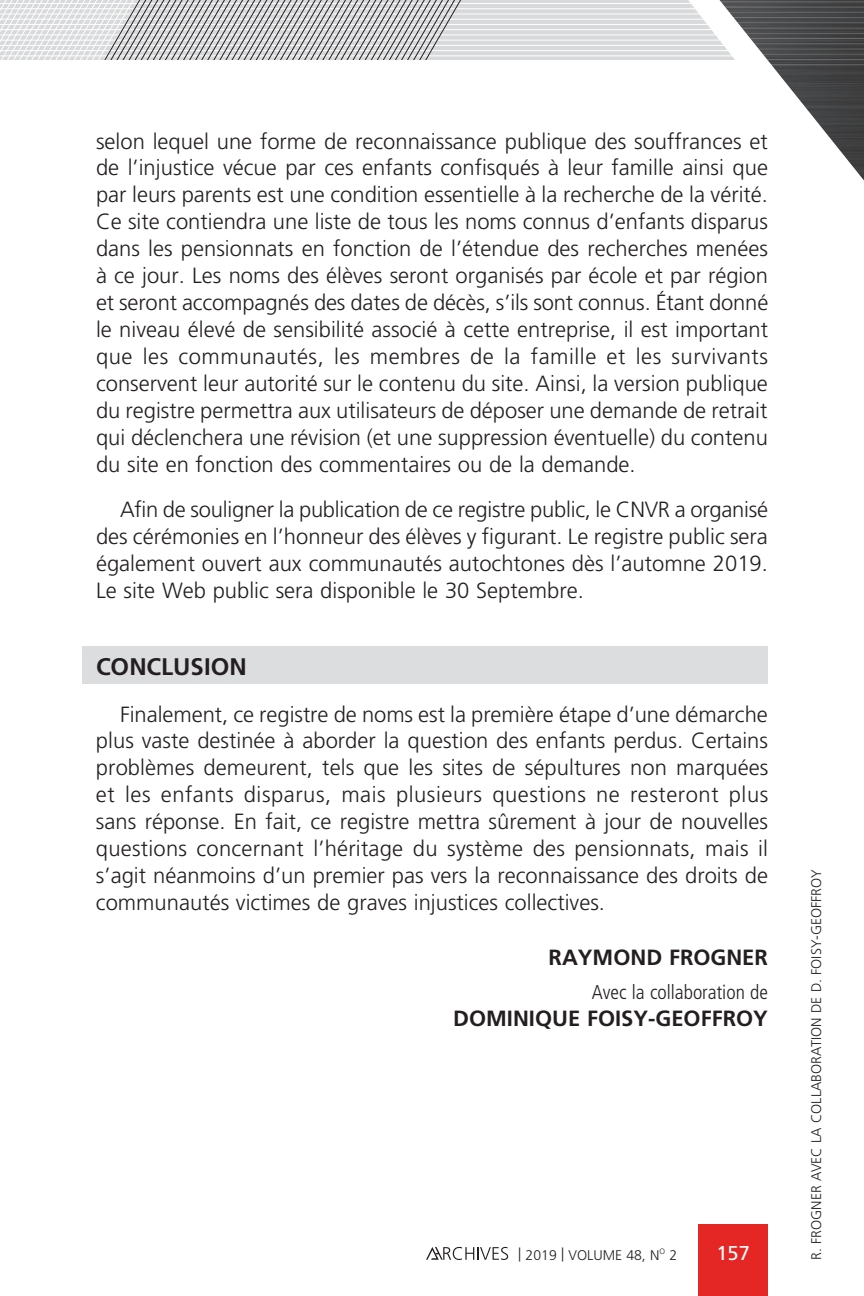
<style>
.page{position:relative;width:864px;height:1296px;background:#fff}
.page>*{position:absolute;margin:0;border:0;box-sizing:border-box;transform-origin:0 0}
.t1{font:700 24px "Frutiger LT Std";color:#231f20}
.t2{font:300 22px/27px "Frutiger LT Std";color:#231f20;text-align:justify}
.t3{font:700 22px "Frutiger LT Std";color:#231f20}
.t4{font:300 condensed 20px "Frutiger LT Std";color:#231f20}
.t5{font:20px "Frutiger LT Std";color:#fff}
.t6{font:300 14px "Frutiger LT Std";color:#231f20}
.t7{font:300 7.8px "Frutiger LT Std";color:#231f20}
.s1{font-size:14px}
</style>
<div class="page">
<svg style="left:154px;top:0;width:315px;height:60px;background:#bdbdbe"></svg>
<svg style="left:469px;top:0;width:189px;height:59px"></svg>
<hr style="left:469px;top:1px;width:395px;height:1px;background:#fff">
<hr style="left:469px;top:7px;width:395px;height:1px;background:#fff">
<hr style="left:469px;top:12px;width:395px;height:1px;background:#fff">
<hr style="left:469px;top:17px;width:395px;height:1px;background:#fff">
<hr style="left:469px;top:22px;width:395px;height:1px;background:#fff">
<hr style="left:469px;top:28px;width:395px;height:1px;background:#fff">
<hr style="left:469px;top:33px;width:395px;height:1px;background:#fff">
<hr style="left:469px;top:38px;width:395px;height:1px;background:#fff">
<hr style="left:469px;top:43px;width:395px;height:1px;background:#fff">
<hr style="left:469px;top:49px;width:395px;height:1px;background:#fff">
<hr style="left:469px;top:54px;width:395px;height:1px;background:#fff">
<svg style="left:658px;top:0;width:206px;height:181px"></svg>
<div style="left:698px;top:1224px;width:70px;height:72px;background:#e42625"></div>
<svg style="left:426px;top:1247px;width:82px;height:13px"></svg>
<div style="left:82px;top:646px;width:686px;height:38px;background:#dcdddf"></div>
<p class="t2" style="left:96px;top:128px;width:674px">selon lequel une forme de reconnaissance publique des souffrances et de l’injustice vécue par ces enfants confisqués à leur famille ainsi que par leurs parents est une condition essentielle à la recherche de la vérité.<br>Ce site contiendra une liste de tous les noms connus d’enfants disparus dans les pensionnats en fonction de l’étendue des recherches menées à ce jour. Les noms des élèves seront organisés par école et par région et seront accompagnés des dates de décès, s’ils sont connus. Étant donné le niveau élevé de sensibilité associé à cette entreprise, il est important que les communautés, les membres de la famille et les survivants conservent leur autorité sur le contenu du site. Ainsi, la version publique du registre permettra aux utilisateurs de déposer une demande de retrait qui déclenchera une révision (et une suppression éventuelle) du contenu du site en fonction des commentaires ou de la demande.</p>
<p class="t2" style="left:96px;top:497px;width:674px;text-indent:24px">Afin de souligner la publication de ce registre public, le CNVR a organisé des cérémonies en l’honneur des élèves y figurant. Le registre public sera également ouvert aux communautés autochtones dès l’automne 2019.<br>Le site Web public sera disponible le 30 Septembre.</p>
<p class="t1" style="left:96px;top:652px;width:152px">CONCLUSION</p>
<p class="t2" style="left:96px;top:701px;width:674px;text-indent:24px">Finalement, ce registre de noms est la première étape d’une démarche plus vaste destinée à aborder la question des enfants perdus. Certains problèmes demeurent, tels que les sites de sépultures non marquées et les enfants disparus, mais plusieurs questions ne resteront plus sans réponse. En fait, ce registre mettra sûrement à jour de nouvelles questions concernant l’héritage du système des pensionnats, mais il s’agit néanmoins d’un premier pas vers la reconnaissance des droits de communautés victimes de graves injustices collectives.</p>
<p class="t3" style="left:549px;top:945px;width:192px">RAYMON D FROGNER</p>
<p class="t4" style="left:592px;top:980px;width:178px">Avec la collaboration de</p>
<p class="t3" style="left:453px;top:1005px;width:316px">DOMINIQUE FOISY-GEOFFROY</p>
<p class="t6" style="left:518px;top:1247px;width:143px">| 2019 | VOLUME 48, N</p>
<p class="t5" style="left:717px;top:1241px;width:35px">157</p>
<p class="t7" style="left:659px;top:1247px;width:19px">O <span class="s1">2</span></p>
<p class="t6" style="left:808px;top:1260px;width:392px;rotate:-90deg">R. FROGNER AVEC LA COLLABORATION DE D. FOISY-GEOFFROY</p>
</div>
